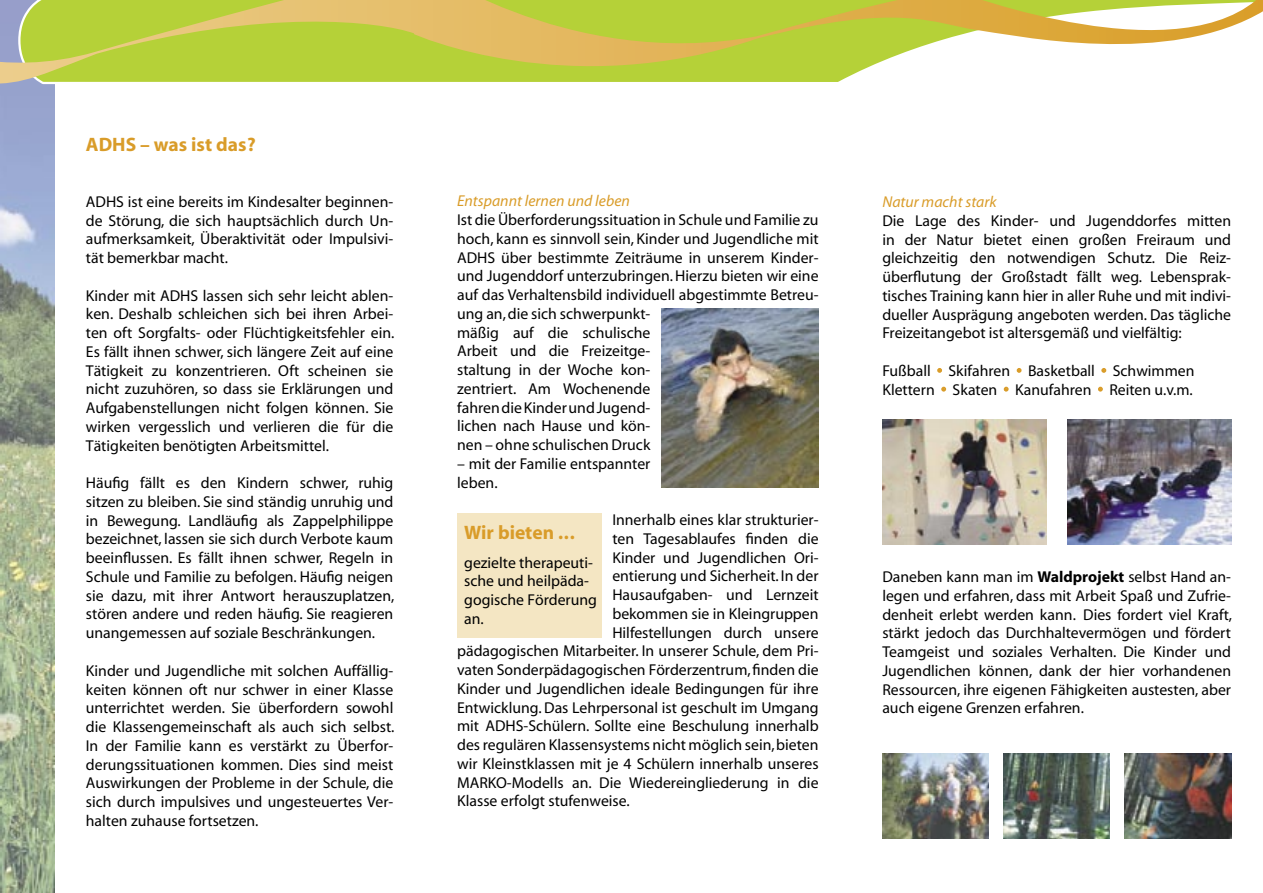
<style>
.page{position:relative;width:1263px;height:893px;background:#fff}
.page>*{position:absolute;margin:0;border:0;box-sizing:border-box;transform-origin:0 0}
.t1{font:700 19.5px "Myriad";color:#d99c29}
.t2{font:15.75px/18.8px "Myriad";color:#000;text-align:justify}
.t3{font:italic 15.75px "Myriad";color:#d99c29}
.s1{color:#d99c29}
.s2{font-weight:700}
</style>
<div class="page">
<img style="left:0;top:103px;width:54px;height:790px">
<svg style="left:0;top:0;width:1263px;height:103px"></svg>
<svg style="left:937px;top:368px;width:5px;height:5px"></svg>
<svg style="left:1017px;top:368px;width:4px;height:5px"></svg>
<svg style="left:1101px;top:368px;width:5px;height:5px"></svg>
<svg style="left:941px;top:387px;width:5px;height:4px"></svg>
<svg style="left:1004px;top:387px;width:4px;height:4px"></svg>
<svg style="left:1098px;top:387px;width:5px;height:4px"></svg>
<img style="left:882px;top:420px;width:164px;height:124px">
<img style="left:1067px;top:420px;width:164px;height:124px">
<div style="left:457px;top:513px;width:145px;height:125px;background:#f4e6c3"></div>
<img style="left:1003px;top:754px;width:107px;height:85px">
<img style="left:882px;top:754px;width:107px;height:85px">
<img style="left:1125px;top:754px;width:106px;height:85px">
<img style="left:661px;top:308px;width:158px;height:180px">
<p class="t1" style="left:86px;top:134px;width:172px">ADHS – was ist das?</p>
<p class="t2" style="left:86px;top:193px;width:309px">ADHS ist eine bereits im Kindesalter beginnen&shy;de Störung, die sich hauptsächlich durch Un&shy;aufmerksamkeit, Überaktivität oder Impulsivi&shy;tät bemerkbar macht.</p>
<p class="t2" style="left:86px;top:287px;width:310px">Kinder mit ADHS lassen sich sehr leicht ablen&shy;ken. Deshalb schleichen sich bei ihren Arbei&shy;ten oft Sorgfalts- oder Flüchtigkeitsfehler ein.<br>Es fällt ihnen schwer, sich längere Zeit auf eine Tätigkeit zu konzentrieren. Oft scheinen sie nicht zuzuhören, so dass sie Erklärungen und Aufgabenstellungen nicht folgen können. Sie wirken vergesslich und verlieren die für die Tätigkeiten benötigten Arbeitsmittel.</p>
<p class="t2" style="left:86px;top:474px;width:310px">Häufig fällt es den Kindern schwer, ruhig sitzen zu bleiben. Sie sind ständig unruhig und in Bewegung. Landläufig als Zappelphilippe bezeichnet, lassen sie sich durch Verbote kaum beeinflussen. Es fällt ihnen schwer, Regeln in Schule und Familie zu befolgen. Häufig neigen sie dazu, mit ihrer Antwort herauszuplatzen, stören andere und reden häufig. Sie reagieren unangemessen auf soziale Beschränkungen.</p>
<p class="t2" style="left:86px;top:662px;width:310px">Kinder und Jugendliche mit solchen Auffällig&shy;keiten können oft nur schwer in einer Klasse unterrichtet werden. Sie überfordern sowohl die Klassengemeinschaft als auch sich selbst.<br>In der Familie kann es verstärkt zu Überfor&shy;derungssituationen kommen. Dies sind meist Auswirkungen der Probleme in der Schule, die sich durch impulsives und ungesteuertes Ver&shy;halten zuhause fortsetzen.</p>
<p class="t3" style="left:457px;top:193px;width:174px">Entspannt lernen und leben</p>
<p class="t2" style="left:457px;top:211px;width:363px;text-align:left">Ist die Überforderungssituation in Schule und Familie zu hoch, kann es sinnvoll sein, Kinder und Jugendliche mit ADHS über bestimmte Zeiträume in unserem Kinder&shy;und Jugenddorf unterzubringen. Hierzu bieten wir eine auf das Verhaltensbild individuell abgestimmte Betreu&shy;ung an, die sich schwerpunkt-<br>mäßig auf die schulische<br>Arbeit und die Freizeitge-<br>staltung in der Woche kon-<br>zentriert. Am Wochenende<br>fahren die Kinder und Jugend-<br>lichen nach Hause und kön-<br>nen – ohne schulischen Druck</p>
<p class="t2" style="left:457px;top:455px;width:195px">– mit der Familie entspannter leben.</p>
<p class="t2" style="left:612px;top:511px;width:208px">Innerhalb eines klar strukturier-</p>
<p class="t2" style="left:612px;top:530px;width:208px">ten Tagesablaufes finden die</p>
<p class="t2" style="left:612px;top:549px;width:208px">Kinder und Jugendlichen Ori-</p>
<p class="t2" style="left:612px;top:567px;width:208px">entierung und Sicherheit. In der</p>
<p class="t2" style="left:612px;top:586px;width:208px">Hausaufgaben- und Lernzeit</p>
<p class="t2" style="left:612px;top:605px;width:208px">bekommen sie in Kleingruppen</p>
<p class="t2" style="left:612px;top:624px;width:208px">Hilfestellungen durch unsere</p>
<p class="t2" style="left:457px;top:642px;width:363px">pädagogischen Mitarbeiter. In unserer Schule, dem Pri-</p>
<p class="t2" style="left:457px;top:661px;width:363px">vaten Sonderpädagogischen Förderzentrum, finden die</p>
<p class="t2" style="left:457px;top:680px;width:363px">Kinder und Jugendlichen ideale Bedingungen für ihre</p>
<p class="t2" style="left:457px;top:699px;width:363px">Entwicklung. Das Lehrpersonal ist geschult im Umgang</p>
<p class="t2" style="left:457px;top:717px;width:363px">mit ADHS-Schülern. Sollte eine Beschulung innerhalb</p>
<p class="t2" style="left:457px;top:736px;width:363px">des regulären Klassensystems nicht möglich sein, bieten</p>
<p class="t2" style="left:457px;top:755px;width:363px">wir Kleinstklassen mit je 4 Schülern innerhalb unseres</p>
<p class="t2" style="left:457px;top:774px;width:363px">MARKO-Modells an. Die Wiedereingliederung in die</p>
<p class="t2" style="left:457px;top:792px;width:174px">Klasse erfolgt stufenweise.</p>
<p class="t1" style="left:464px;top:523px;width:112px">Wir bieten ...</p>
<p class="t2" style="left:464px;top:554px;width:134px;text-align:left">gezielte therapeuti&shy;sche und heilpäda&shy;gogische Förderung an.</p>
<p class="t3" style="left:882px;top:194px;width:116px">Natur macht stark</p>
<p class="t2" style="left:882px;top:212px;width:350px">Die Lage des Kinder- und Jugenddorfes mitten in der Natur bietet einen großen Freiraum und gleichzeitig den notwendigen Schutz. Die Reiz&shy;überflutung der Großstadt fällt weg. Lebensprak&shy;tisches Training kann hier in aller Ruhe und mit indivi&shy;dueller Ausprägung angeboten werden. Das tägliche Freizeitangebot ist altersgemäß und vielfältig:</p>
<p class="t2" style="left:882px;top:362px;width:314px">Fußball <span class="s1">•</span> Skifahren <span class="s1">•</span> Basketball <span class="s1">•</span> Schwimmen<br>Klettern <span class="s1">•</span> Skaten <span class="s1">•</span> Kanufahren <span class="s1">•</span> Reiten u.v.m.</p>
<p class="t2" style="left:882px;top:568px;width:351px">Daneben kann man im <span class="s2">Waldprojekt</span> selbst Hand an&shy;legen und erfahren, dass mit Arbeit Spaß und Zufrie&shy;denheit erlebt werden kann. Dies fordert viel Kraft, stärkt jedoch das Durchhaltevermögen und fördert Teamgeist und soziales Verhalten. Die Kinder und Jugendlichen können, dank der hier vorhandenen Ressourcen, ihre eigenen Fähigkeiten austesten, aber auch eigene Grenzen erfahren.</p>
</div>
